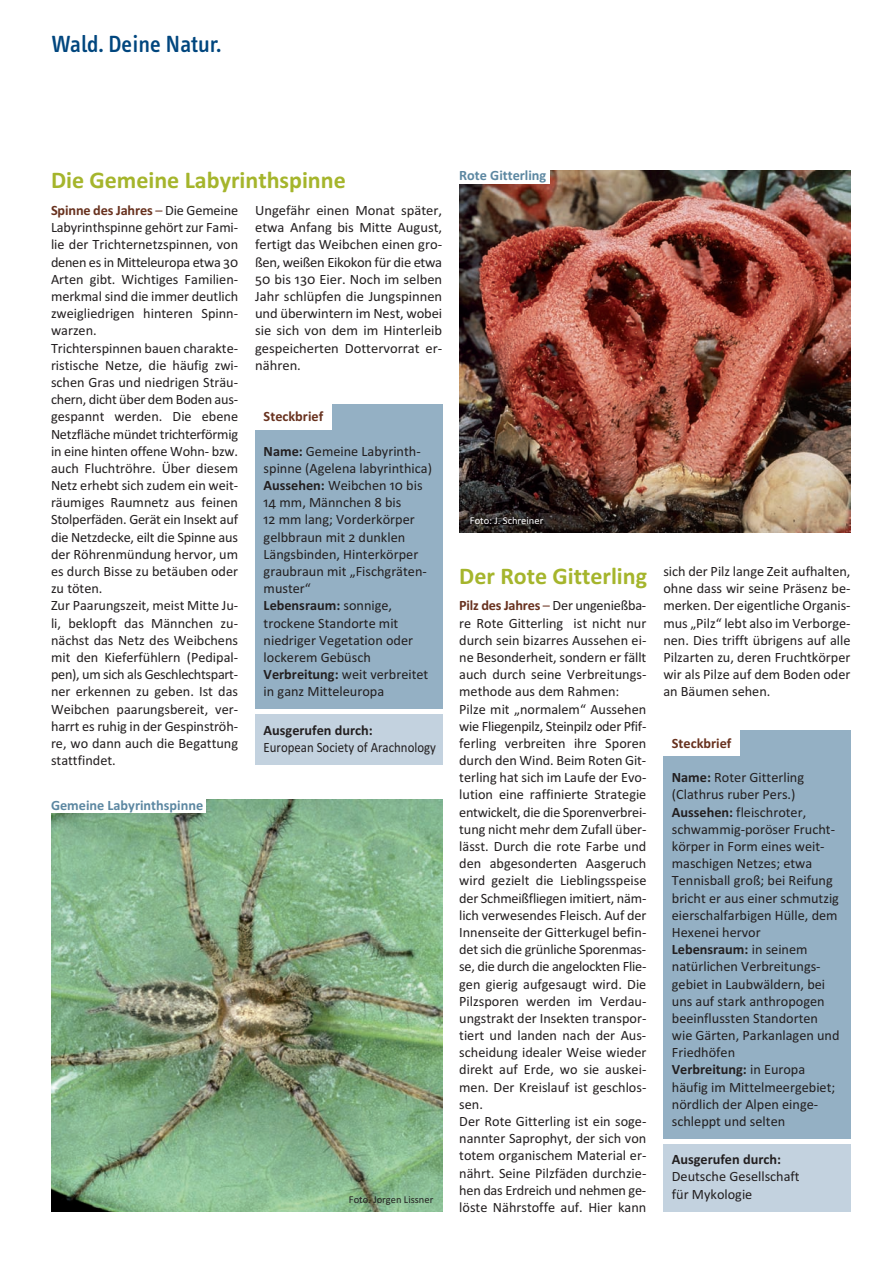
<style>
.page{position:relative;width:893px;height:1263px;background:#fff}
.page>*{position:absolute;margin:0;border:0;box-sizing:border-box;transform-origin:0 0}
.t1{font:700 24px "Calibri";color:#a5b52c}
.t2{font:500 24px "Info Text";color:#00467e}
.t3{font:14.25px/17.2px "Calibri";color:#231f20}
.t4{font:700 14.25px "Calibri";color:#5c87a1}
.t5{font:700 14.25px "Calibri";color:#231f20}
.t6{font:14.25px "Calibri";color:#231f20;scale:.9 1}
.t7{font:700 14.25px "Calibri";color:#68311e}
.t8{font:10.5px "Calibri";color:#231f20}
.t9{font:10.5px "Calibri";color:#fff}
.s1{font-weight:700;color:#68311e}
.s2{color:#68311e}
.s3{font-weight:700}
</style>
<div class="page">
<div style="left:255px;top:713px;width:187px;height:52px;background:#c3d2df"></div>
<div style="left:255px;top:404px;width:187px;height:309px;background:#94b0c4"></div>
<div style="left:255px;top:404px;width:77px;height:26px;background:#fff"></div>
<div style="left:663px;top:1143px;width:187px;height:69px;background:#c3d2df"></div>
<div style="left:663px;top:731px;width:187px;height:412px;background:#94b0c4"></div>
<div style="left:663px;top:731px;width:77px;height:25px;background:#fff"></div>
<img style="left:459px;top:170px;width:391px;height:363px">
<img style="left:51px;top:799px;width:391px;height:413px">
<hr style="left:255px;top:709px;width:187px;height:4px;background:#fff">
<hr style="left:663px;top:1139px;width:187px;height:4px;background:#fff">
<div style="left:459px;top:165px;width:91px;height:19px;background:#fff"></div>
<div style="left:51px;top:795px;width:155px;height:18px;background:#fff"></div>
<h1 class="t2" style="left:51px;top:35px;width:172px">Wald. Deine Natur.</h1>
<h1 class="t1" style="left:51px;top:172px;width:296px">Die Gemeine Labyrinthspinne</h1>
<p class="t4" style="left:459px;top:170px;width:89px">Rote Gitterling</p>
<p class="t3" style="left:51px;top:203px;width:189px"><span class="s1">Spinne des Jahres</span> <span class="s2">–</span> Die Gemeine<br>Labyrinthspinne gehört zur Fami&shy;lie der Trichternetzspinnen, von denen es in Mitteleuropa etwa 30<br>Arten gibt. Wichtiges Familien&shy;merkmal sind die immer deutlich zweigliedrigen hinteren Spinn&shy;warzen.<br>Trichterspinnen bauen charakte&shy;ristische Netze, die häufig zwi&shy;schen Gras und niedrigen Sträu&shy;chern, dicht über dem Boden aus&shy;gespannt werden. Die ebene<br>Netzfläche mündet trichterförmig in eine hinten offene Wohn- bzw. auch Fluchtröhre. Über diesem<br>Netz erhebt sich zudem ein weit&shy;räumiges Raumnetz aus feinen<br>Stolperfäden. Gerät ein Insekt auf die Netzdecke, eilt die Spinne aus der Röhrenmündung hervor, um es durch Bisse zu betäuben oder zu töten.<br>Zur Paarungszeit, meist Mitte Ju&shy;li, beklopft das Männchen zu&shy;nächst das Netz des Weibchens mit den Kieferfühlern (Pedipal&shy;pen), um sich als Geschlechtspart&shy;ner erkennen zu geben. Ist das<br>Weibchen paarungsbereit, ver&shy;harrt es ruhig in der Gespinströh&shy;re, wo dann auch die Begattung stattfindet.</p>
<p class="t4" style="left:51px;top:800px;width:154px">Gemeine Labyrinthspinne</p>
<p class="t3" style="left:255px;top:203px;width:189px;text-align:justify">Ungefähr einen Monat später, etwa Anfang bis Mitte August, fertigt das Weibchen einen gro&shy;ßen, weißen Eikokon für die etwa 50 bis 130 Eier. Noch im selben Jahr schlüpfen die Jungspinnen und überwintern im Nest, wobei sie sich von dem im Hinterleib gespeicherten Dottervorrat er&shy;nähren.</p>
<p class="t7" style="left:264px;top:412px;width:61px">Steckbrief</p>
<p class="t3" style="left:264px;top:443px;width:170px"><span class="s3">Name:</span> Gemeine Labyrinth&shy;spinne (Agelena labyrinthica)<br><span class="s3">Aussehen:</span> Weibchen 10 bis<br>14 mm, Männchen 8 bis<br>12 mm lang; Vorderkörper gelbbraun mit 2 dunklen<br>Längsbinden, Hinterkörper graubraun mit „Fischgräten&shy;muster“<br><span class="s3">Lebensraum:</span> sonnige, trockene Standorte mit niedriger Vegetation oder lockerem Gebüsch<br><span class="s3">Verbreitung:</span> weit verbreitet in ganz Mitteleuropa</p>
<p class="t5" style="left:264px;top:725px;width:111px">Ausgerufen durch:</p>
<p class="t6" style="left:264px;top:742px;width:193px">European Society of Arachnology</p>
<p class="t8" style="left:349px;top:1195px;width:86px">Foto. Jorgen Lissner</p>
<p class="t9" style="left:470px;top:517px;width:75px">Foto: J. Schreiner</p>
<h1 class="t1" style="left:459px;top:568px;width:189px">Der Rote Gitterling</h1>
<p class="t3" style="left:459px;top:598px;width:189px"><span class="s1">Pilz des Jahres</span> <span class="s2">–</span> Der ungenießba&shy;re Rote Gitterling ist nicht nur durch sein bizarres Aussehen ei&shy;ne Besonderheit, sondern er fällt auch durch seine Verbreitungs&shy;methode aus dem Rahmen:<br>Pilze mit „normalem“ Aussehen wie Fliegenpilz, Steinpilz oder Pfif&shy;ferling verbreiten ihre Sporen durch den Wind. Beim Roten Git&shy;terling hat sich im Laufe der Evo&shy;lution eine raffinierte Strategie entwickelt, die die Sporenverbrei&shy;tung nicht mehr dem Zufall über&shy;lässt. Durch die rote Farbe und den abgesonderten Aasgeruch wird gezielt die Lieblingsspeise der Schmeißfliegen imitiert, näm&shy;lich verwesendes Fleisch. Auf der<br>Innenseite der Gitterkugel befin&shy;det sich die grünliche Sporenmas&shy;se, die durch die angelockten Flie&shy;gen gierig aufgesaugt wird. Die<br>Pilzsporen werden im Verdau&shy;ungstrakt der Insekten transpor&shy;tiert und landen nach der Aus&shy;scheidung idealer Weise wieder direkt auf Erde, wo sie auskei&shy;men. Der Kreislauf ist geschlos&shy;sen.<br>Der Rote Gitterling ist ein soge&shy;nannter Saprophyt, der sich von totem organischem Material er&shy;nährt. Seine Pilzfäden durchzie&shy;hen das Erdreich und nehmen ge&shy;löste Nährstoffe auf. Hier kann</p>
<p class="t3" style="left:663px;top:564px;width:189px;text-align:justify">sich der Pilz lange Zeit aufhalten, ohne dass wir seine Präsenz be&shy;merken. Der eigentliche Organis&shy;mus „Pilz“ lebt also im Verborge&shy;nen. Dies trifft übrigens auf alle Pilzarten zu, deren Fruchtkörper wir als Pilze auf dem Boden oder an Bäumen sehen.</p>
<p class="t7" style="left:672px;top:738px;width:61px">Steckbrief</p>
<p class="t3" style="left:672px;top:770px;width:169px"><span class="s3">Name:</span> Roter Gitterling (Clathrus ruber Pers.)<br><span class="s3">Aussehen:</span> fleischroter, schwammig-poröser Frucht&shy;körper in Form eines weit&shy;maschigen Netzes; etwa<br>Tennisball groß; bei Reifung bricht er aus einer schmutzig eierschalfarbigen Hülle, dem<br>Hexenei hervor<br><span class="s3">Lebensraum:</span> in seinem natürlichen Verbreitungs - gebiet in Laubwäldern, bei uns auf stark anthropogen beeinflussten Standorten wie Gärten, Parkanlagen und<br>Friedhöfen<br><span class="s3">Verbreitung:</span> in Europa häufig im Mittelmeergebiet; nördlich der Alpen einge&shy;schleppt und selten</p>
<p class="t5" style="left:672px;top:1154px;width:111px">Ausgerufen durch:</p>
<p class="t3" style="left:672px;top:1169px;width:129px">Deutsche Gesellschaft für Mykologie</p>
</div>
